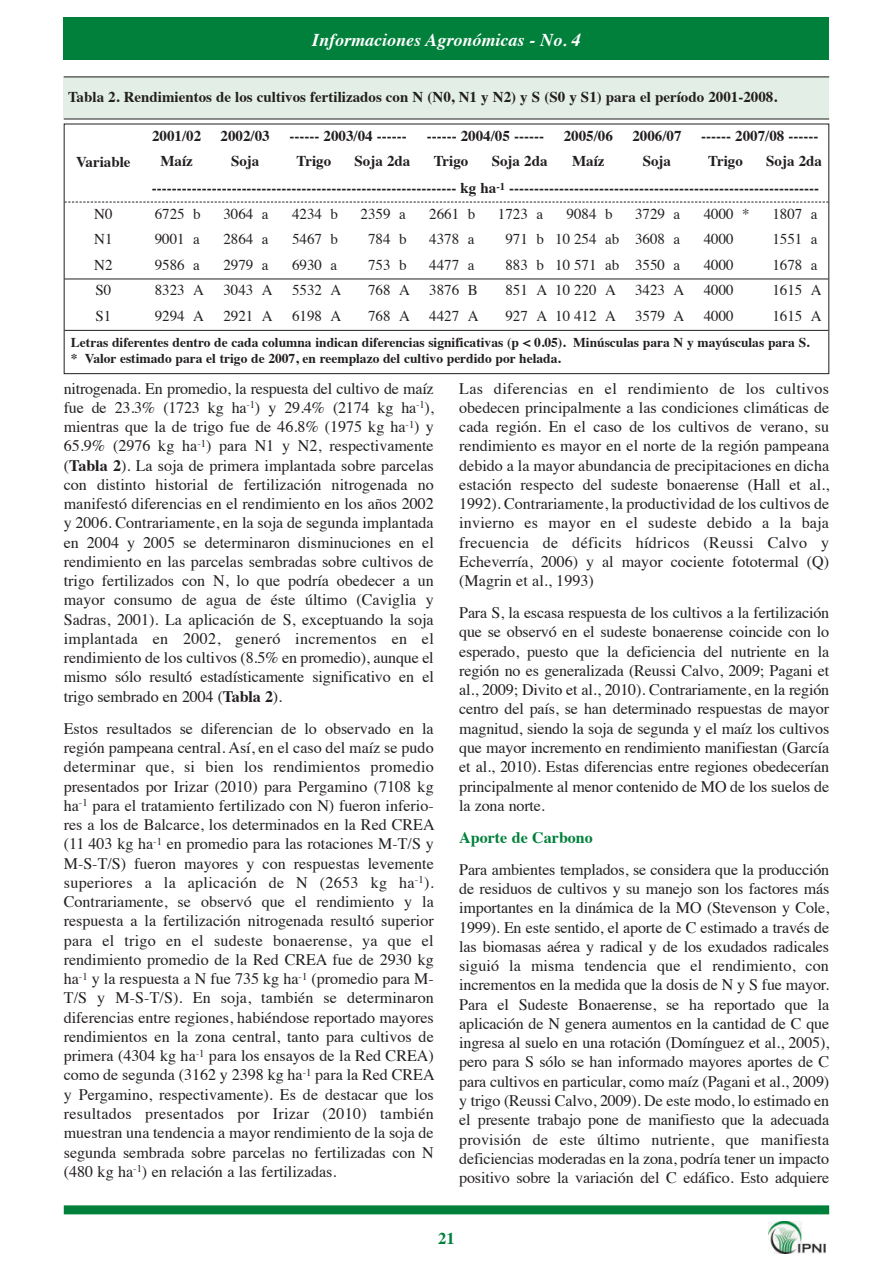
<style>
.page{position:relative;width:893px;height:1263px;background:#fff}
.page>*{position:absolute;margin:0;border:0;box-sizing:border-box;transform-origin:0 0}
.t1{font:italic 700 18px "Times";color:#fff}
.t2{font:700 16.5px "Times";color:#00803b}
.t3{font:16.05px/19.2px "Times";letter-spacing:-.01em;color:#231f20;text-align:justify}
.t4{font:700 16.05px "Times";color:#00803b}
.t5{font:700 15px/26.2px "Times";color:#231f20;text-align:right}
.t6{font:15px "Times";color:#231f20}
.t7{font:700 13.5px/16.2px "Times";color:#231f20}
.s1{color:#fff}
.s2{font-weight:700}
</style>
<div class="page">
<div style="left:64px;top:17px;width:765px;height:43px;background:#00803b"></div>
<div style="left:64px;top:1205px;width:765px;height:9px;background:#00803b"></div>
<img style="left:769px;top:1221px;width:57px;height:33px">
<div style="left:64px;top:77px;width:765px;height:42px;background:#e3efe6"></div>
<hr style="left:64px;top:77px;width:765px;height:1px;background:#231f20">
<hr style="left:64px;top:119px;width:765px;height:1px;background:#231f20">
<div style="left:64px;top:124px;width:765px;height:250px;border:1px solid #231f20"></div>
<svg style="left:65px;top:202px;width:763px;height:1px"></svg>
<hr style="left:65px;top:279px;width:763px;height:1px;background:#231f20">
<hr style="left:65px;top:330px;width:763px;height:1px;background:#231f20">
<p class="t1" style="left:312px;top:32px;width:270px">Informaciones Agronómicas - No. 4</p>
<p class="t5" style="left:68px;top:85px;width:710px">Tabla 2. Rendimientos de los cultivos fertilizados con N (N0, N1 y N2) y S (S0 y S1) para el período 2001-2008.</p>
<p class="t5" style="left:76px;top:150px;width:56px">Variable</p>
<p class="t5" style="left:152px;top:124px;width:51px">2001/02</p>
<p class="t5" style="left:221px;top:124px;width:51px">2002/03</p>
<p class="t5" style="left:289px;top:124px;width:119px">------ 2003/04 ------</p>
<p class="t5" style="left:427px;top:124px;width:119px">------ 2004/05 ------</p>
<p class="t5" style="left:564px;top:124px;width:51px">2005/06</p>
<p class="t5" style="left:632px;top:124px;width:51px">2006/07</p>
<p class="t5" style="left:701px;top:124px;width:119px">------ 2007/08 ------</p>
<p class="t5" style="left:160px;top:150px;width:34px">Maíz</p>
<p class="t5" style="left:231px;top:150px;width:30px">Soja</p>
<p class="t5" style="left:296px;top:150px;width:36px">Trigo</p>
<p class="t5" style="left:355px;top:150px;width:57px">Soja 2da</p>
<p class="t5" style="left:434px;top:150px;width:36px">Trigo</p>
<p class="t5" style="left:492px;top:150px;width:57px">Soja 2da</p>
<p class="t5" style="left:572px;top:150px;width:34px">Maíz</p>
<p class="t5" style="left:643px;top:150px;width:30px">Soja</p>
<p class="t5" style="left:708px;top:150px;width:36px">Trigo</p>
<p class="t5" style="left:152px;top:150px;width:672px">Soja 2da<br>------------------------------------------------------------- kg ha<sup>-1</sup> --------------------------------------------------------------</p>
<p class="t6" style="left:94px;top:208px;width:20px">N0</p>
<p class="t6" style="left:155px;top:208px;width:48px">6725 b</p>
<p class="t6" style="left:223px;top:208px;width:47px">3064 a</p>
<p class="t6" style="left:292px;top:208px;width:48px">4234 b</p>
<p class="t6" style="left:361px;top:208px;width:47px">2359 a</p>
<p class="t6" style="left:429px;top:208px;width:48px">2661 b</p>
<p class="t6" style="left:498px;top:208px;width:47px">1723 a</p>
<p class="t6" style="left:566px;top:208px;width:48px">9084 b</p>
<p class="t6" style="left:635px;top:208px;width:47px">3729 a</p>
<p class="t6" style="left:704px;top:208px;width:48px">4000 *</p>
<p class="t6" style="left:772px;top:208px;width:47px">1807 a</p>
<p class="t6" style="left:94px;top:233px;width:20px">N1</p>
<p class="t6" style="left:155px;top:233px;width:47px">9001 a</p>
<p class="t6" style="left:223px;top:233px;width:47px">2864 a</p>
<p class="t6" style="left:292px;top:233px;width:48px">5467 b</p>
<p class="t6" style="left:368px;top:233px;width:40px">784 b</p>
<p class="t6" style="left:429px;top:233px;width:47px">4378 a</p>
<p class="t6" style="left:505px;top:233px;width:176px">971 b 10<span class="s1">.</span>254 ab 3608 a</p>
<p class="t6" style="left:704px;top:233px;width:31px">4000</p>
<p class="t6" style="left:772px;top:233px;width:47px">1551 a</p>
<p class="t6" style="left:94px;top:259px;width:20px">N2</p>
<p class="t6" style="left:155px;top:259px;width:47px">9586 a</p>
<p class="t6" style="left:223px;top:259px;width:47px">2979 a</p>
<p class="t6" style="left:292px;top:259px;width:47px">6930 a</p>
<p class="t6" style="left:368px;top:259px;width:40px">753 b</p>
<p class="t6" style="left:429px;top:259px;width:47px">4477 a</p>
<p class="t6" style="left:505px;top:259px;width:176px">883 b 10<span class="s1">.</span>571 ab 3550 a</p>
<p class="t6" style="left:704px;top:259px;width:31px">4000</p>
<p class="t6" style="left:772px;top:259px;width:47px">1678 a</p>
<p class="t6" style="left:95px;top:284px;width:17px">S0</p>
<p class="t6" style="left:155px;top:284px;width:51px">8323 A</p>
<p class="t6" style="left:223px;top:284px;width:51px">3043 A</p>
<p class="t6" style="left:292px;top:284px;width:51px">5532 A</p>
<p class="t6" style="left:368px;top:284px;width:43px">768 A</p>
<p class="t6" style="left:429px;top:284px;width:50px">3876 B</p>
<p class="t6" style="left:505px;top:284px;width:112px">851 A 10<span class="s1">.</span>220 A</p>
<p class="t6" style="left:635px;top:284px;width:51px">3423 A</p>
<p class="t6" style="left:704px;top:284px;width:31px">4000</p>
<p class="t6" style="left:772px;top:284px;width:51px">1615 A</p>
<p class="t6" style="left:95px;top:310px;width:17px">S1</p>
<p class="t6" style="left:155px;top:310px;width:51px">9294 A</p>
<p class="t6" style="left:223px;top:310px;width:51px">2921 A</p>
<p class="t6" style="left:292px;top:310px;width:51px">6198 A</p>
<p class="t6" style="left:368px;top:310px;width:43px">768 A</p>
<p class="t6" style="left:429px;top:310px;width:51px">4427 A</p>
<p class="t6" style="left:505px;top:310px;width:112px">927 A 10<span class="s1">.</span>412 A</p>
<p class="t6" style="left:635px;top:310px;width:51px">3579 A</p>
<p class="t6" style="left:704px;top:310px;width:31px">4000</p>
<p class="t6" style="left:772px;top:310px;width:51px">1615 A</p>
<p class="t7" style="left:71px;top:336px;width:740px">Letras diferentes dentro de cada columna indican diferencias significativas (p &lt; 0.05). Minúsculas para N y mayúsculas para S. * Valor estimado para el trigo de 2007, en reemplazo del cultivo perdido por helada.</p>
<p class="t3" style="left:64px;top:380px;width:372px">nitrogenada. En promedio, la respuesta del cultivo de maíz fue de 23.3% (1723 kg ha<sup>-1</sup>) y 29.4% (2174 kg ha<sup>-1</sup>), mientras que la de trigo fue de 46.8% (1975 kg ha<sup>-1</sup>) y 65.9% (2976 kg ha<sup>-1</sup>) para N1 y N2, respectivamente (<span class="s2">Tabla 2</span>). La soja de primera implantada sobre parcelas con distinto historial de fertilización nitrogenada no manifestó diferencias en el rendimiento en los años 2002 y 2006. Contrariamente, en la soja de segunda implantada en 2004 y 2005 se determinaron disminuciones en el rendimiento en las parcelas sembradas sobre cultivos de trigo fertilizados con N, lo que podría obedecer a un mayor consumo de agua de éste último (Caviglia y Sadras, 2001). La aplicación de S, exceptuando la soja implantada en 2002, generó incrementos en el rendimiento de los cultivos (8.5% en promedio), aunque el mismo sólo resultó estadísticamente significativo en el trigo sembrado en 2004 (<span class="s2">Tabla 2</span>).</p>
<p class="t3" style="left:64px;top:720px;width:372px">Estos resultados se diferencian de lo observado en la región pampeana central. Así, en el caso del maíz se pudo determinar que, si bien los rendimientos promedio presentados por Irizar (2010) para Pergamino (7108 kg ha<sup>-1</sup> para el tratamiento fertilizado con N) fueron inferio&shy;res a los de Balcarce, los determinados en la Red CREA (11<span class="s1">.</span>403 kg ha<sup>-1</sup> en promedio para las rotaciones M-T/S y M-S-T/S) fueron mayores y con respuestas levemente superiores a la aplicación de N (2653 kg ha<sup>-1</sup>).<br>Contrariamente, se observó que el rendimiento y la respuesta a la fertilización nitrogenada resultó superior para el trigo en el sudeste bonaerense, ya que el rendimiento promedio de la Red CREA fue de 2930 kg ha<sup>-1</sup> y la respuesta a N fue 735 kg ha<sup>-1</sup> (promedio para M-T/S y M-S-T/S). En soja, también se determinaron diferencias entre regiones, habiéndose reportado mayores rendimientos en la zona central, tanto para cultivos de primera (4304 kg ha<sup>-1</sup> para los ensayos de la Red CREA) como de segunda (3162 y 2398 kg ha<sup>-1</sup> para la Red CREA y Pergamino, respectivamente). Es de destacar que los resultados presentados por Irizar (2010) también muestran una tendencia a mayor rendimiento de la soja de segunda sembrada sobre parcelas no fertilizadas con N (480 kg ha<sup>-1</sup>) en relación a las fertilizadas.</p>
<p class="t3" style="left:459px;top:380px;width:371px">Las diferencias en el rendimiento de los cultivos obedecen principalmente a las condiciones climáticas de cada región. En el caso de los cultivos de verano, su rendimiento es mayor en el norte de la región pampeana debido a la mayor abundancia de precipitaciones en dicha estación respecto del sudeste bonaerense (Hall et al., 1992). Contrariamente, la productividad de los cultivos de invierno es mayor en el sudeste debido a la baja frecuencia de déficits hídricos (Reussi Calvo y Echeverría, 2006) y al mayor cociente fototermal (Q) (Magrin et al., 1993)</p>
<p class="t3" style="left:459px;top:604px;width:372px">Para S, la escasa respuesta de los cultivos a la fertilización que se observó en el sudeste bonaerense coincide con lo esperado, puesto que la deficiencia del nutriente en la región no es generalizada (Reussi Calvo, 2009; Pagani et al., 2009; Divito et al., 2010). Contrariamente, en la región centro del país, se han determinado respuestas de mayor magnitud, siendo la soja de segunda y el maíz los cultivos que mayor incremento en rendimiento manifiestan (García et al., 2010). Estas diferencias entre regiones obedecerían principalmente al menor contenido de MO de los suelos de la zona norte.</p>
<p class="t4" style="left:459px;top:831px;width:135px">Aporte de Carbono</p>
<p class="t3" style="left:459px;top:861px;width:372px">Para ambientes templados, se considera que la producción de residuos de cultivos y su manejo son los factores más importantes en la dinámica de la MO (Stevenson y Cole, 1999). En este sentido, el aporte de C estimado a través de las biomasas aérea y radical y de los exudados radicales siguió la misma tendencia que el rendimiento, con incrementos en la medida que la dosis de N y S fue mayor.<br>Para el Sudeste Bonaerense, se ha reportado que la aplicación de N genera aumentos en la cantidad de C que ingresa al suelo en una rotación (Domínguez et al., 2005), pero para S sólo se han informado mayores aportes de C para cultivos en particular, como maíz (Pagani et al., 2009) y trigo (Reussi Calvo, 2009). De este modo, lo estimado en el presente trabajo pone de manifiesto que la adecuada provisión de este último nutriente, que manifiesta deficiencias moderadas en la zona, podría tener un impacto positivo sobre la variación del C edáfico. Esto adquiere</p>
<p class="t2" style="left:438px;top:1231px;width:18px">21</p>
</div>
